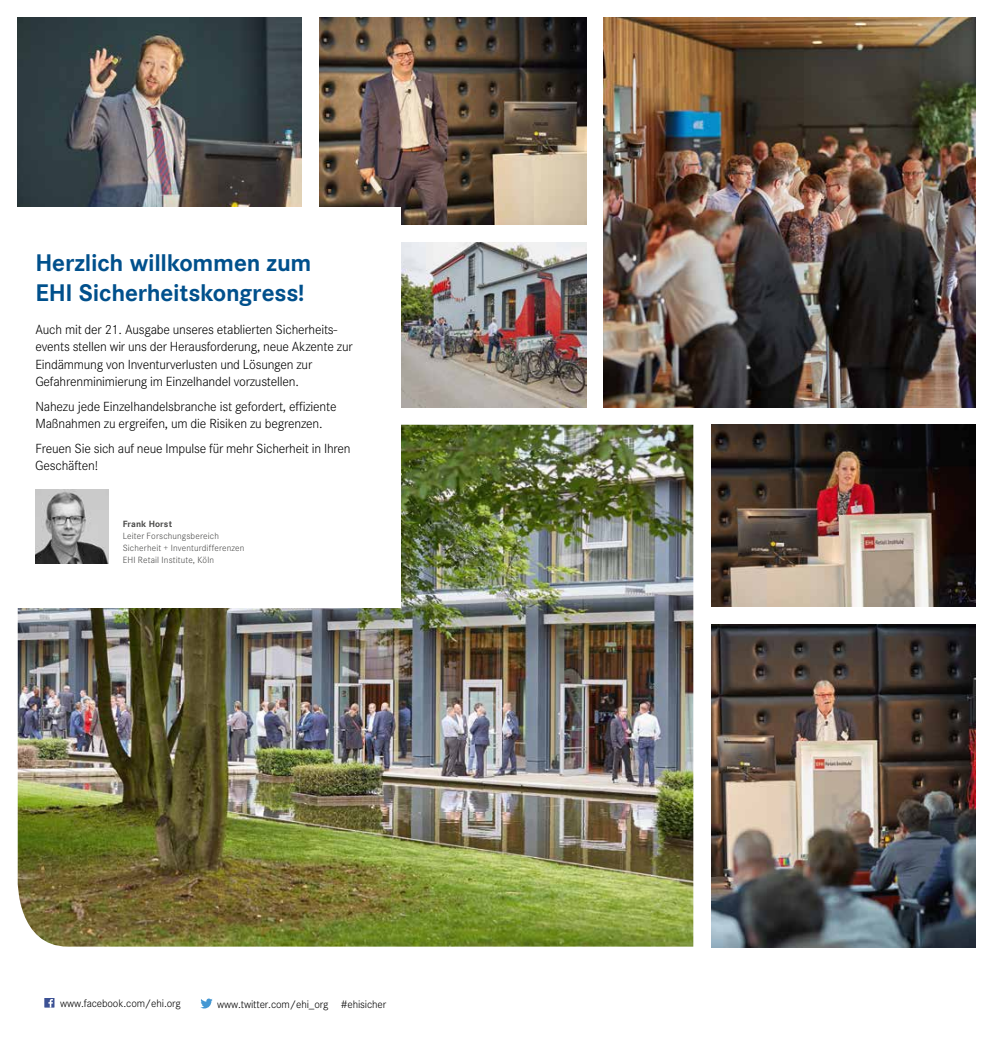
<style>
.page{position:relative;width:993px;height:1053px;background:#fff}
.page>*{position:absolute;margin:0;border:0;box-sizing:border-box;transform-origin:0 0}
.t1{font:700 25px/30px "Corporate S";letter-spacing:-.01em;color:#00508c}
.t2{font:300 13.75px/17.5px "Corporate S";letter-spacing:-.015em;color:#000}
.t3{font:300 11.25px "Corporate S";letter-spacing:-.015em;color:#000}
.t4{font:300 9.38px/11.9px "Corporate S";letter-spacing:.015em;color:#494948}
.t5{font:700 9.38px "Corporate S";letter-spacing:.01em;color:#494948}
</style>
<div class="page">
<svg style="left:44px;top:998px;width:10px;height:9px"></svg>
<svg style="left:200px;top:998px;width:12px;height:10px"></svg>
<img style="left:711px;top:424px;width:263px;height:182px">
<img style="left:711px;top:624px;width:263px;height:323px">
<img style="left:18px;top:424px;width:675px;height:522px">
<img style="left:18px;top:18px;width:283px;height:189px">
<img style="left:319px;top:18px;width:267px;height:206px">
<img style="left:401px;top:242px;width:185px;height:165px">
<img style="left:603px;top:18px;width:371px;height:389px">
<div style="left:0;top:207px;width:400px;height:400px;background:#fff"></div>
<img style="left:35px;top:490px;width:73px;height:73px">
<h1 class="t1" style="left:35px;top:248px;width:277px">Herzlich willkommen zum<br>EHI Sicherheitskongress!</h1>
<p class="t2" style="left:35px;top:320px;width:319px">Auch mit der 21. Ausgabe unseres etablierten Sicherheits&shy;events stellen wir uns der Herausforderung, neue Akzente zur Eindämmung von Inventurverlusten und Lösungen zur Gefahrenminimierung im Einzelhandel vorzustellen.</p>
<p class="t2" style="left:35px;top:397px;width:303px">Nahezu jede Einzelhandelsbranche ist gefordert, effiziente<br>Maßnahmen zu ergreifen, um die Risiken zu begrenzen.</p>
<p class="t2" style="left:35px;top:439px;width:317px">Freuen Sie sich auf neue Impulse für mehr Sicherheit in Ihren<br>Geschäften!</p>
<p class="t5" style="left:123px;top:519px;width:51px">Frank Horst</p>
<p class="t4" style="left:123px;top:530px;width:123px">Leiter Forschungsbereich<br>Sicherheit + Inventurdifferenzen<br>EHI Retail Institute, Köln</p>
<p class="t3" style="left:60px;top:997px;width:122px">www.facebook.com/ehi.org</p>
<p class="t3" style="left:217px;top:997px;width:170px">www.twitter.com/ehi_org #ehisicher</p>
</div>
